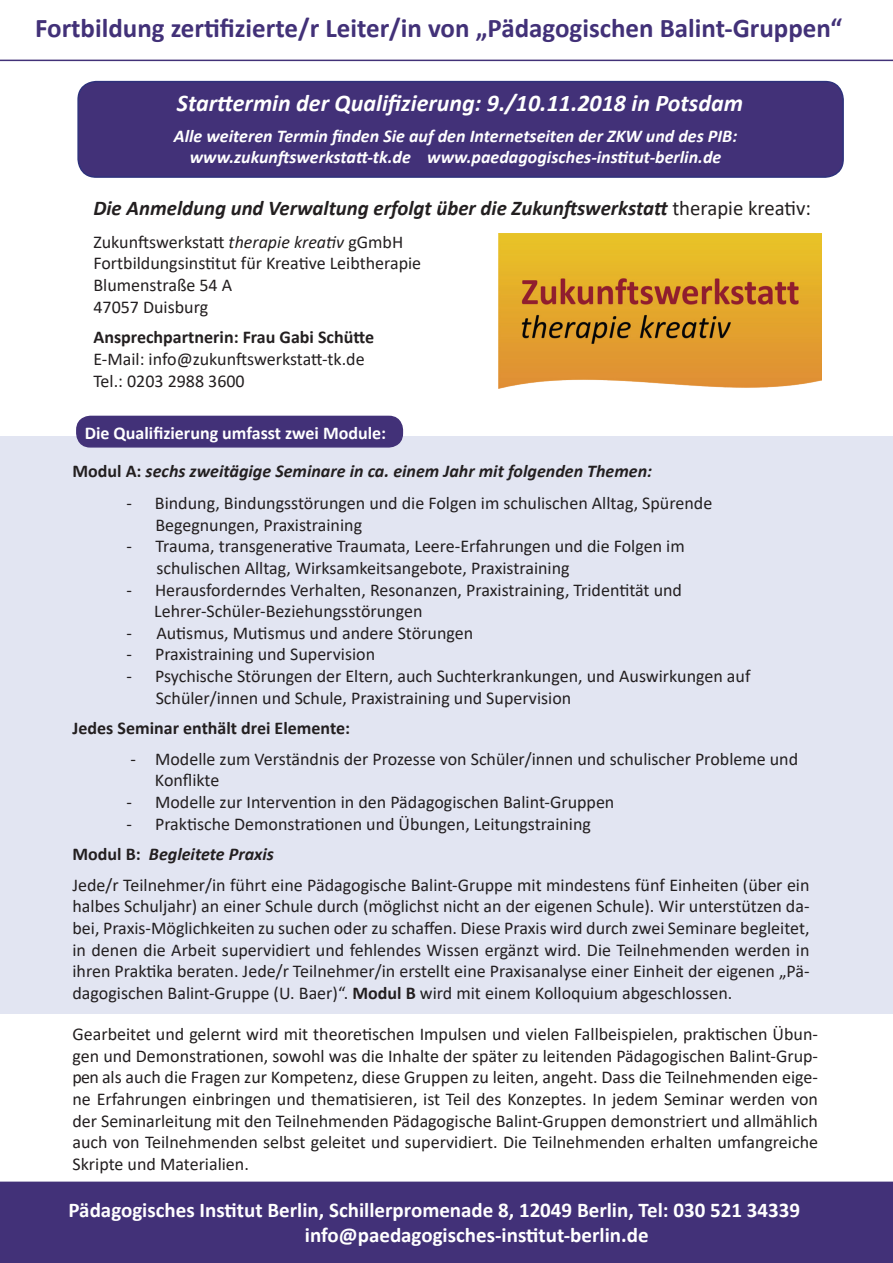
<style>
.page{position:relative;width:893px;height:1263px;background:#fff}
.page>*{position:absolute;margin:0;border:0;box-sizing:border-box;transform-origin:0 0}
.t1{font:700 27px "Calibri";color:#423178}
.t2{font:italic 700 24px "Calibri";color:#fff}
.t3{font:700 21px/25.2px "Calibri";color:#fff}
.t4{font:italic 700 21px "Calibri";color:#231f20}
.t5{font:18px/21.6px "Calibri";color:#231f20}
.t6{font:italic 700 18px/21.6px "Calibri";color:#fff;text-align:center}
.t7{font:italic 700 18px/37.8px "Calibri";color:#231f20}
.t8{font:700 18px "Calibri";color:#231f20}
.s1{font-weight:400;font-style:normal}
.s2{font-style:italic}
.s3{font-style:normal;color:#fff}
.s4{font-style:normal}
.s5{font-weight:700}
.s6{font-weight:700;font-style:italic}
</style>
<div class="page">
<div style="left:0;top:436px;width:893px;height:577px;background:#e2e5f2"></div>
<div style="left:77px;top:416px;width:325px;height:31px;background:#423178;border-radius:14px"></div>
<div style="left:76px;top:416px;width:327px;height:32px;border:2px solid #423178;border-radius:14px"></div>
<div style="left:78px;top:82px;width:765px;height:95px;background:#423178;border-radius:18px"></div>
<div style="left:77px;top:81px;width:767px;height:97px;border:2px solid #2e327c;border-radius:18px"></div>
<div style="left:0;top:1181px;width:893px;height:82px;background:#423178"></div>
<hr style="left:0;top:60px;width:893px;height:1px;background:#423178">
<img style="left:498px;top:233px;width:323px;height:155px">
<h1 class="t1" style="left:35px;top:9px;width:809px">Fortbildung zertifizierte/r Leiter/in von „Pädagogischen Balint-Gruppen“</h1>
<h2 class="t2" style="left:177px;top:86px;width:568px">Starttermin der Qualifizierung: 9./10.11.2018 in Potsdam</h2>
<p class="t6" style="left:174px;top:124px;width:565px">Alle weiteren Termin finden Sie auf den Internetseiten der ZKW und des PIB: www.zukunftswerkstatt-tk.de www.paedagogisches-institut-berlin.de</p>
<p class="t4" style="left:93px;top:194px;width:719px">Die Anmeldung und Verwaltung erfolgt über die Zukunftswerkstatt <span class="s1">therapie kreativ:</span></p>
<p class="t5" style="left:93px;top:231px;width:329px">Zukunftswerkstatt <span class="s2">therapie kreativ</span> gGmbH<br>Fortbildungsinstitut für Kreative Leibtherapie<br>Blumenstraße 54 A<br>47057 Duisburg</p>
<p class="t8" style="left:93px;top:325px;width:282px">Ansprechpartnerin: Frau Gabi Schütte</p>
<p class="t5" style="left:93px;top:348px;width:273px">E-Mail: info@zukunftswerkstatt-tk.de<br>Tel.: 0203 2988 3600</p>
<p class="t7" style="left:72px;top:413px;width:581px;text-indent:12px"><span class="s3">Die Qualifizierung umfasst zwei Module:<br></span><span class="s4">Modul A:</span> sechs zweitägige Seminare in ca. einem Jahr mit folgenden Themen:</p>
<p class="t5" style="left:155px;top:492px;width:558px;text-indent:-29px">- Bindung, Bindungsstörungen und die Folgen im schulischen Alltag, Spürende<br>Begegnungen, Praxistraining</p>
<p class="t5" style="left:156px;top:535px;width:530px;text-indent:-30px">- Trauma, transgenerative Traumata, Leere-Erfahrungen und die Folgen im schulischen Alltag, Wirksamkeitsangebote, Praxistraining</p>
<p class="t5" style="left:154px;top:578px;width:529px;text-indent:-28px">- Herausforderndes Verhalten, Resonanzen, Praxistraining, Tridentität und<br>Lehrer-Schüler-Beziehungsstörungen</p>
<p class="t5" style="left:126px;top:621px;width:348px">- Autismus, Mutismus und andere Störungen</p>
<p class="t5" style="left:126px;top:643px;width:250px">- Praxistraining und Supervision</p>
<p class="t5" style="left:156px;top:665px;width:596px;text-indent:-29px">- Psychische Störungen der Eltern, auch Suchterkrankungen, und Auswirkungen auf<br>Schüler/innen und Schule, Praxistraining und Supervision</p>
<p class="t8" style="left:72px;top:715px;width:279px">Jedes Seminar enthält drei Elemente:</p>
<p class="t5" style="left:155px;top:747px;width:645px;text-indent:-24px">- Modelle zum Verständnis der Prozesse von Schüler/innen und schulischer Probleme und<br>Konflikte</p>
<p class="t5" style="left:127px;top:791px;width:489px">- Modelle zur Intervention in den Pädagogischen Balint-Gruppen</p>
<p class="t5" style="left:73px;top:808px;width:738px;line-height:30.6px;text-indent:54px">- Praktische Demonstrationen und Übungen, Leitungstraining<br><span class="s5">Modul B:</span> <span class="s6">Begleitete Praxis<br></span>Jede/r Teilnehmer/in führt eine Pädagogische Balint-Gruppe mit mindestens fünf Einheiten (über ein</p>
<p class="t5" style="left:73px;top:895px;width:739px;text-align:justify">halbes Schuljahr) an einer Schule durch (möglichst nicht an der eigenen Schule). Wir unterstützen da&shy;bei, Praxis-Möglichkeiten zu suchen oder zu schaffen. Diese Praxis wird durch zwei Seminare begleitet, in denen die Arbeit supervidiert und fehlendes Wissen ergänzt wird. Die Teilnehmenden werden in ihren Praktika beraten. Jede/r Teilnehmer/in erstellt eine Praxisanalyse einer Einheit der eigenen „Pä&shy;dagogischen Balint-Gruppe (U. Baer)“. <span class="s5">Modul B</span> wird mit einem Kolloquium abgeschlossen.</p>
<p class="t5" style="left:73px;top:1023px;width:747px;text-align:justify">Gearbeitet und gelernt wird mit theoretischen Impulsen und vielen Fallbeispielen, praktischen Übun&shy;gen und Demonstrationen, sowohl was die Inhalte der später zu leitenden Pädagogischen Balint-Grup&shy;pen als auch die Fragen zur Kompetenz, diese Gruppen zu leiten, angeht. Dass die Teilnehmenden eige&shy;ne Erfahrungen einbringen und thematisieren, ist Teil des Konzeptes. In jedem Seminar werden von der Seminarleitung mit den Teilnehmenden Pädagogische Balint-Gruppen demonstriert und allmählich auch von Teilnehmenden selbst geleitet und supervidiert. Die Teilnehmenden erhalten umfangreiche Skripte und Materialien.</p>
<p class="t3" style="left:305px;top:1197px;width:496px;text-indent:-236px">Pädagogisches Institut Berlin, Schillerpromenade 8, 12049 Berlin, Tel: 030 521 34339 info@paedagogisches-institut-berlin.de</p>
</div>
